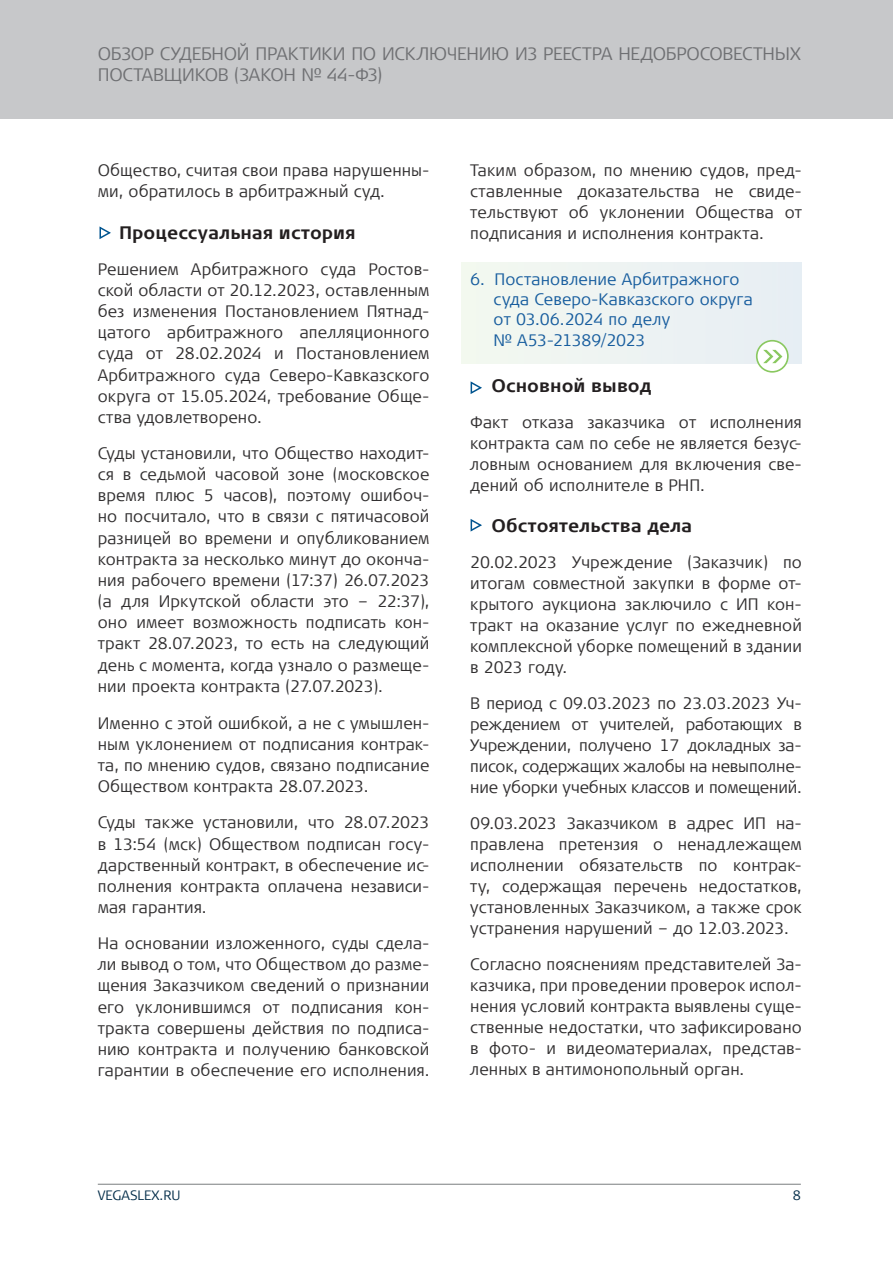
<style>
.page{position:relative;width:893px;height:1263px;background:#fff}
.page>*{position:absolute;margin:0;border:0;box-sizing:border-box;transform-origin:0 0}
.t1{font:300 18px/21.6px "Signa Offc Pro";letter-spacing:-.015em;color:#6f7073}
.t2{font:700 18px "Signa Offc Pro";letter-spacing:.01em;color:#231f20}
.t3{font:300 16.5px/21.1px "Signa Offc Pro";letter-spacing:.005em;color:#312f30;text-align:justify}
.t4{font:300 16.5px "Signa Offc Pro";letter-spacing:.005em;color:#175d9e}
.t5{font:300 16.5px "Signa Offc Pro";letter-spacing:-.02em;color:#175d9e}
.t6{font:300 13.5px "Signa Offc Pro";color:#032d49}
</style>
<div class="page">
<div style="left:0;top:0;width:893px;height:119px;background:#c7c8ca"></div>
<hr style="left:98px;top:1184px;width:703px;height:1px;background:#797d7f">
<div style="left:461px;top:262px;width:341px;height:101px;background:#edf3f2"></div>
<svg style="left:470px;top:381px;width:12px;height:13px"></svg>
<svg style="left:470px;top:519px;width:12px;height:13px"></svg>
<svg style="left:99px;top:226px;width:12px;height:13px"></svg>
<svg style="left:756px;top:340px;width:33px;height:33px"></svg>
<p class="t1" style="left:98px;top:42px;width:704px">ОБЗОР СУДЕБНОЙ ПРАКТИКИ ПО ИСКЛЮЧЕНИЮ ИЗ РЕЕСТРА НЕДОБРОСОВЕСТНЫХ<br>ПОСТАВЩИКОВ (ЗАКОН № 44-ФЗ)</p>
<p class="t3" style="left:98px;top:159px;width:333px">Общество, считая свои права нарушенны&shy;ми, обратилось в арбитражный суд.</p>
<p class="t2" style="left:119px;top:220px;width:238px">Процессуальная история</p>
<p class="t3" style="left:98px;top:258px;width:333px">Решением Арбитражного суда Ростов&shy;ской области от 20.12.2023, оставленным без изменения Постановлением Пятнад&shy;цатого арбитражного апелляционного суда от 28.02.2024 и Постановлением Арбитражного суда Северо-Кавказского округа от 15.05.2024, требование Обще&shy;ства удовлетворено.</p>
<p class="t3" style="left:98px;top:442px;width:333px">Суды установили, что Общество находит&shy;ся в седьмой часовой зоне (московское время плюс 5 часов), поэтому ошибоч&shy;но посчитало, что в связи с пятичасовой разницей во времени и опубликованием контракта за несколько минут до оконча&shy;ния рабочего времени (17:37) 26.07.2023 (а для Иркутской области это – 22:37), оно имеет возможность подписать кон&shy;тракт 28.07.2023, то есть на следующий день с момента, когда узнало о размеще&shy;нии проекта контракта (27.07.2023).</p>
<p class="t3" style="left:98px;top:712px;width:333px">Именно с этой ошибкой, а не с умышлен&shy;ным уклонением от подписания контрак&shy;та, по мнению судов, связано подписание Обществом контракта 28.07.2023.</p>
<p class="t3" style="left:98px;top:811px;width:333px">Суды также установили, что 28.07.2023 в 13:54 (мск) Обществом подписан госу&shy;дарственный контракт, в обеспечение ис&shy;полнения контракта оплачена независи&shy;мая гарантия.</p>
<p class="t3" style="left:98px;top:932px;width:333px">На основании изложенного, суды сдела&shy;ли вывод о том, что Обществом до разме&shy;щения Заказчиком сведений о признании его уклонившимся от подписания кон&shy;тракта совершены действия по подписа&shy;нию контракта и получению банковской гарантии в обеспечение его исполнения.</p>
<p class="t3" style="left:470px;top:159px;width:333px">Таким образом, по мнению судов, пред&shy;ставленные доказательства не свиде&shy;тельствуют об уклонении Общества от подписания и исполнения контракта.</p>
<p class="t4" style="left:470px;top:268px;width:271px">6. Постановление Арбитражного</p>
<p class="t4" style="left:494px;top:288px;width:261px">суда Северо-Кавказского округа</p>
<p class="t4" style="left:494px;top:308px;width:178px">от 03.06.2024 по делу</p>
<p class="t5" style="left:494px;top:328px;width:153px">№ А53-21389/2023</p>
<p class="t2" style="left:491px;top:373px;width:161px">Основной вывод</p>
<p class="t3" style="left:470px;top:411px;width:333px">Факт отказа заказчика от исполнения контракта сам по себе не является безус&shy;ловным основанием для включения све&shy;дений об исполнителе в РНП.</p>
<p class="t2" style="left:491px;top:513px;width:202px">Обстоятельства дела</p>
<p class="t3" style="left:470px;top:551px;width:333px">20.02.2023 Учреждение (Заказчик) по итогам совместной закупки в форме от&shy;крытого аукциона заключило с ИП кон&shy;тракт на оказание услуг по ежедневной комплексной уборке помещений в здании в 2023 году.</p>
<p class="t3" style="left:470px;top:692px;width:333px">В период с 09.03.2023 по 23.03.2023 Уч&shy;реждением от учителей, работающих в Учреждении, получено 17 докладных за&shy;писок, содержащих жалобы на невыполне&shy;ние уборки учебных классов и помещений.</p>
<p class="t3" style="left:470px;top:812px;width:333px">09.03.2023 Заказчиком в адрес ИП на&shy;правлена претензия о ненадлежащем исполнении обязательств по контрак&shy;ту, содержащая перечень недостатков, установленных Заказчиком, а также срок устранения нарушений – до 12.03.2023.</p>
<p class="t3" style="left:470px;top:953px;width:333px">Согласно пояснениям представителей За&shy;казчика, при проведении проверок испол&shy;нения условий контракта выявлены суще&shy;ственные недостатки, что зафиксировано в фото- и видеоматериалах, представ&shy;ленных в антимонопольный орган.</p>
<p class="t6" style="left:98px;top:1186px;width:84px">VEGASLEX.RU</p>
<p class="t6" style="left:793px;top:1185px;width:10px">8</p>
</div>
